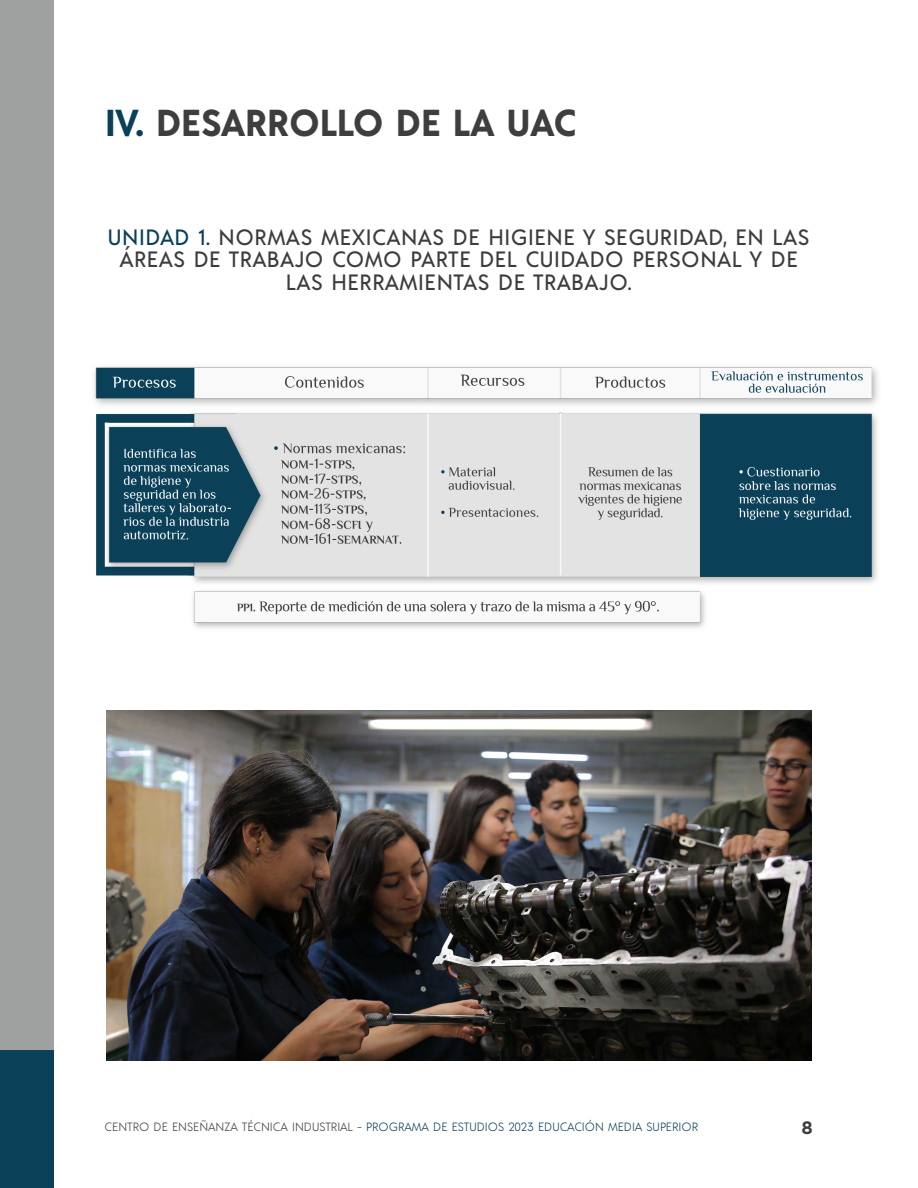
<style>
.page{position:relative;width:918px;height:1188px;background:#fff}
.page>*{position:absolute;margin:0;border:0;box-sizing:border-box;transform-origin:0 0}
.t1{font:700 37.5px "Acre";letter-spacing:-.005em;color:#3e3e3e}
.t2{font:500 22.2px/22.5px "Acre";letter-spacing:.025em;color:#3d3d3d;text-align:center}
.t3{font:700 18px "Gotham";color:#3e3e3e}
.t4{font:300 12px "Acre";color:#0b4059}
.s1{color:#0b4059}
.s2{color:#3e3e3e}
</style>
<div class="page">
<div style="left:0;top:0;width:54px;height:1050px;background:#9fa1a1"></div>
<div style="left:0;top:1050px;width:54px;height:138px;background:#0b4059"></div>
<img style="left:94px;top:366px;width:784px;height:262px">
<img style="left:106px;top:710px;width:706px;height:350px">
<h1 class="t1" style="left:105px;top:96px;width:473px"><span class="s1">IV.</span> DESARROLLO DE LA UAC</h1>
<p class="t2" style="left:108px;top:224px;width:703px"><span class="s1">UNIDAD 1.</span> NORMAS MEXICANAS DE HIGIENE Y SEGURIDAD, EN LAS<br>ÁREAS DE TRABAJO COMO PARTE DEL CUIDADO PERSONAL Y DE<br>LAS HERRAMIENTAS DE TRABAJO.</p>
<p class="t4" style="left:105px;top:1119px;width:595px"><span class="s2">CENTRO DE ENSEÑANZA TÉCNICA INDUSTRIAL -</span> PROGRAMA DE ESTUDIOS 2023 EDUCACIÓN MEDIA SUPERIOR</p>
<p class="t3" style="left:802px;top:1118px;width:13px">8</p>
</div>
